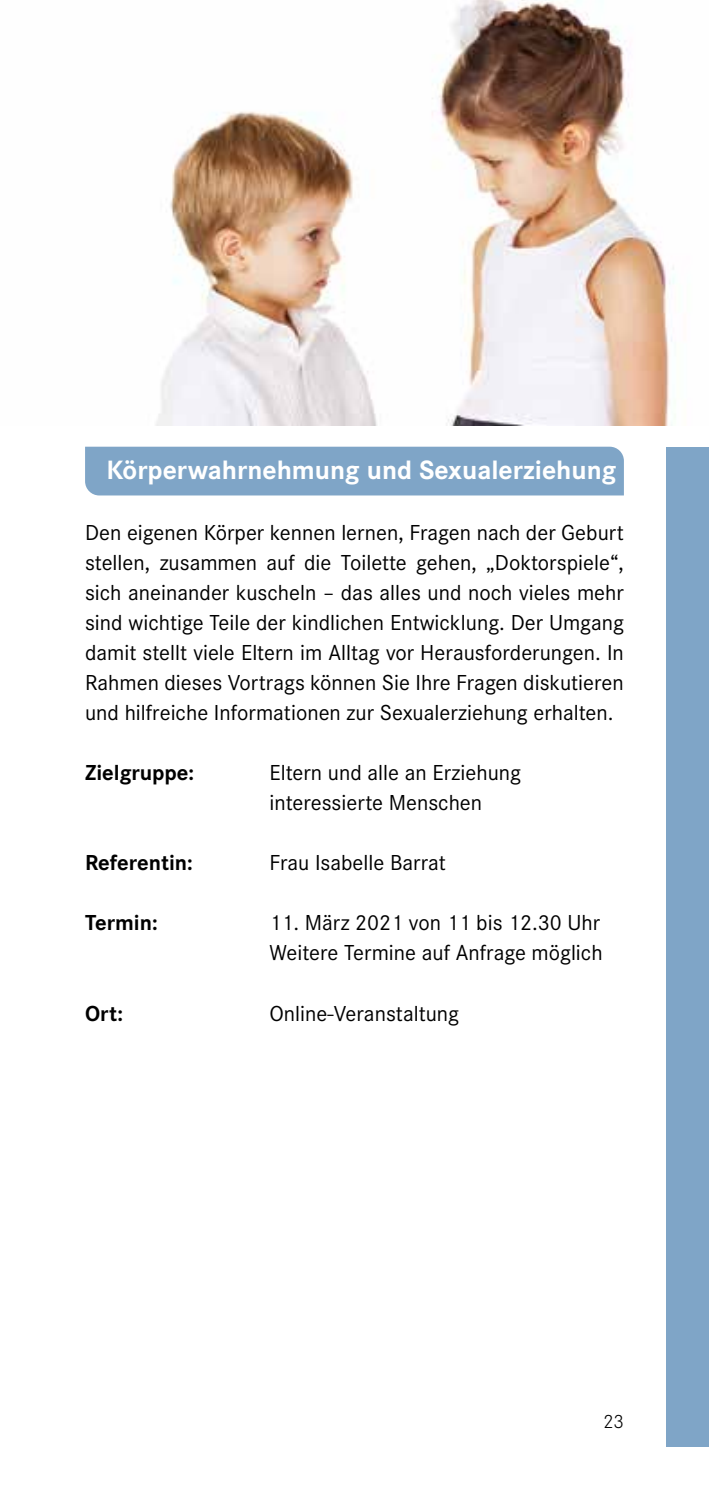
<style>
.page{position:relative;width:709px;height:1489px;background:#fff}
.page>*{position:absolute;margin:0;border:0;box-sizing:border-box;transform-origin:0 0}
.t1{font:700 27.5px "Corporate S";color:#fff}
.t2{font:22.5px/30px "Corporate S";color:#000}
.t3{font:700 22.5px "Corporate S";color:#000}
.t4{font:300 20px "Corporate S";color:#000}
</style>
<div class="page">
<div style="left:666px;top:446px;width:43px;height:1000px;background:#7fa5c7"></div>
<div style="left:85px;top:446px;width:539px;height:49px;background:#7fa5c7"></div>
<img style="left:156px;top:0;width:519px;height:425px">
<p class="t1" style="left:106px;top:451px;width:511px">Körperwahrnehmung und Sexualerziehung</p>
<p class="t2" style="left:85px;top:517px;width:540px;text-align:justify">Den eigenen Körper kennen lernen, Fragen nach der Geburt stellen, zusammen auf die Toilette gehen, „Doktorspiele“, sich aneinander kuscheln – das alles und noch vieles mehr sind wichtige Teile der kindlichen Entwicklung. Der Umgang damit stellt viele Eltern im Alltag vor Herausforderungen. In Rahmen dieses Vortrags können Sie Ihre Fragen diskutieren und hilfreiche Informationen zur Sexualerziehung erhalten.</p>
<p class="t3" style="left:85px;top:757px;width:111px">Zielgruppe:</p>
<p class="t2" style="left:269px;top:757px;width:253px">Eltern und alle an Erziehung interessierte Menschen</p>
<p class="t3" style="left:85px;top:847px;width:109px">Referentin:</p>
<p class="t2" style="left:269px;top:847px;width:178px">Frau Isabelle Barrat</p>
<p class="t3" style="left:85px;top:907px;width:74px">Termin:</p>
<p class="t2" style="left:269px;top:907px;width:335px">11. März 2021 von 11 bis 12.30 Uhr<br>Weitere Termine auf Anfrage möglich</p>
<p class="t3" style="left:85px;top:997px;width:40px">Ort:</p>
<p class="t2" style="left:269px;top:997px;width:191px">Online-Veranstaltung</p>
<p class="t4" style="left:603px;top:1408px;width:22px">23</p>
</div>
